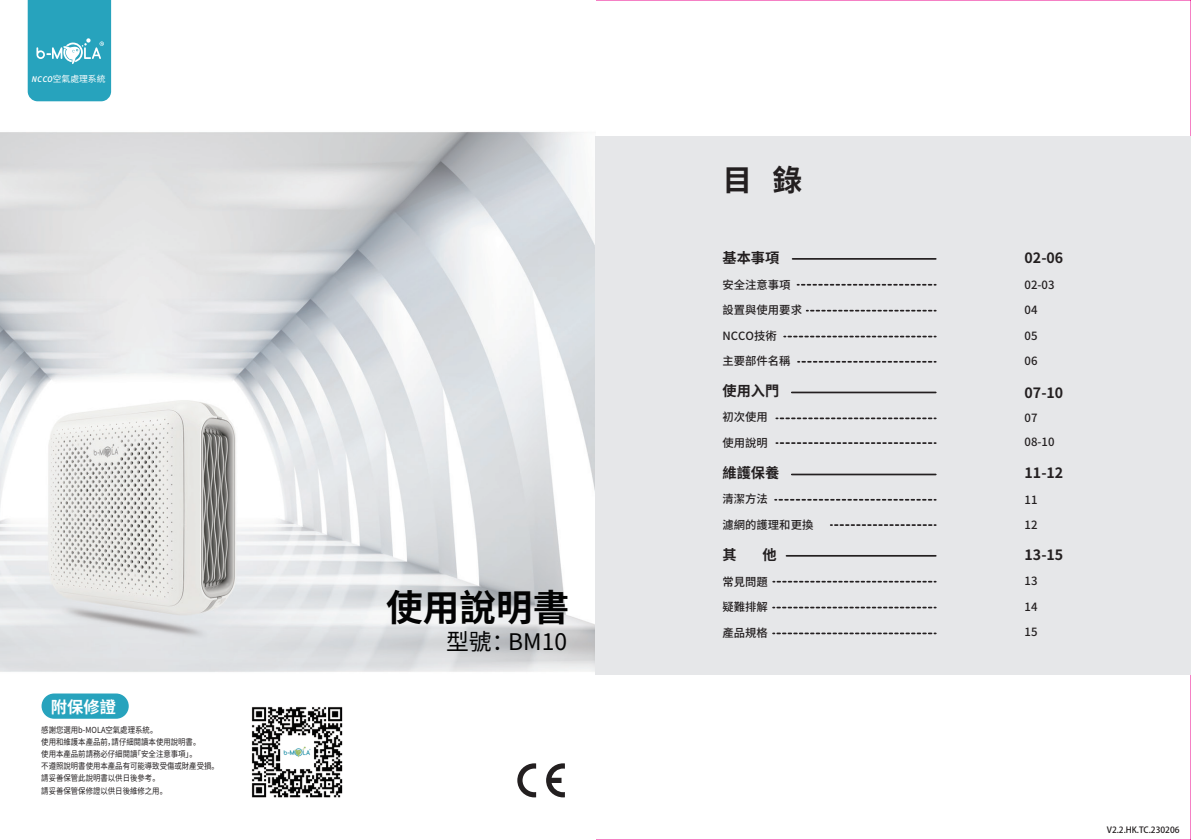
<style>
.page{position:relative;width:1191px;height:840px;background:#fff}
.page>*{position:absolute;margin:0;border:0;box-sizing:border-box;transform-origin:0 0}
.t1{font:700 36.8px "Source Han Sans CN";color:#030303}
.t2{font:700 29.8px "Source Han Sans CN";color:#231f20}
.t3{font:22.8px "Source Han Sans CN";color:#030303}
.t4{font:700 16.2px "Source Han Sans CN";color:#fff}
.t5{font:700 14.2px "Source Han Sans CN";color:#231f20}
.t6{font:500 11.4px/24.2px "Source Han Sans CN";color:#231f20}
.t7{font:8.8px "Source Han Sans CN";color:#fff}
.t8{font:8.6px "Adobe Heiti Std";color:#231f20}
.t9{font:8.4px/12.2px "Source Han Sans CN";color:#231f20;scale:.88 1}
.s1{font-family:"Source Code Variable";font-style:italic}
</style>
<div class="page">
<img style="left:0;top:0;width:595px;height:798px">
<div style="left:595px;top:136px;width:596px;height:538px;background:#e6e7e9"></div>
<hr style="left:792px;top:258px;width:143px;height:1px;background:#231f20">
<svg style="left:797px;top:284px;width:138px;height:1px"></svg>
<svg style="left:806px;top:309px;width:129px;height:2px"></svg>
<svg style="left:798px;top:361px;width:137px;height:1px"></svg>
<svg style="left:784px;top:335px;width:151px;height:2px"></svg>
<hr style="left:791px;top:391px;width:144px;height:2px;background:#231f20">
<svg style="left:776px;top:417px;width:159px;height:2px"></svg>
<svg style="left:776px;top:442px;width:159px;height:1px"></svg>
<hr style="left:791px;top:473px;width:144px;height:2px;background:#231f20">
<svg style="left:775px;top:498px;width:160px;height:2px"></svg>
<svg style="left:830px;top:524px;width:105px;height:1px"></svg>
<hr style="left:786px;top:554px;width:149px;height:2px;background:#231f20">
<svg style="left:773px;top:580px;width:162px;height:2px"></svg>
<svg style="left:773px;top:606px;width:162px;height:2px"></svg>
<svg style="left:773px;top:632px;width:162px;height:2px"></svg>
<svg style="left:517px;top:762px;width:19px;height:35px"></svg>
<svg style="left:546px;top:762px;width:19px;height:35px"></svg>
<svg style="left:28px;top:0;width:83px;height:101px;background:#33a8c0"></svg>
<div style="left:42px;top:693px;width:87px;height:25px;background:#27a3bd;border-radius:13px"></div>
<img style="left:251px;top:705px;width:93px;height:93px">
<p class="t7" style="left:32px;top:74px;width:75px"><span class="s1">NCCO</span>空氣處理系統</p>
<h3 class="t4" style="left:51px;top:697px;width:67px">附保修證</h3>
<p class="t9" style="left:41px;top:723px;width:203px">感謝您選用b-MOLA空氣處理系統。<br>使用和維護本產品前，請仔細閱讀本使用說明書。<br>使用本產品前請務必仔細閱讀「安全注意事項」。<br>不遵照說明書使用本產品有可能導致受傷或財產受損。請妥善保管此說明書以供日後參考。<br>請妥善保管保修證以供日後維修之用。</p>
<h1 class="t1" style="left:386px;top:586px;width:185px">使用說明書</h1>
<h3 class="t3" style="left:446px;top:628px;width:122px">型號：BM10</h3>
<h2 class="t2" style="left:722px;top:163px;width:81px">目 錄</h2>
<h3 class="t5" style="left:722px;top:249px;width:58px">基本事項</h3>
<h3 class="t6" style="left:722px;top:272px;width:70px">安全注意事項</h3>
<h3 class="t6" style="left:722px;top:298px;width:81px">設置與使用要求</h3>
<h3 class="t6" style="left:722px;top:323px;width:56px">NCCO技術</h3>
<h3 class="t6" style="left:722px;top:349px;width:70px">主要部件名稱</h3>
<h3 class="t5" style="left:722px;top:382px;width:58px">使用入門</h3>
<h3 class="t6" style="left:722px;top:405px;width:47px">初次使用</h3>
<h3 class="t6" style="left:722px;top:430px;width:47px">使用說明</h3>
<h3 class="t5" style="left:722px;top:464px;width:58px">維護保養</h3>
<h3 class="t6" style="left:722px;top:487px;width:47px">清潔方法</h3>
<h3 class="t6" style="left:722px;top:512px;width:92px">濾網的護理和更換</h3>
<h3 class="t5" style="left:722px;top:546px;width:16px">其</h3>
<h3 class="t5" style="left:762px;top:546px;width:16px">他</h3>
<h3 class="t6" style="left:722px;top:569px;width:47px">常見問題</h3>
<h3 class="t6" style="left:722px;top:594px;width:47px">疑難排解</h3>
<h3 class="t6" style="left:722px;top:620px;width:47px">產品規格</h3>
<h3 class="t5" style="left:1024px;top:249px;width:40px">02-06</h3>
<h3 class="t6" style="left:1024px;top:272px;width:31px">02-03</h3>
<h3 class="t6" style="left:1024px;top:298px;width:14px">04</h3>
<h3 class="t6" style="left:1024px;top:323px;width:14px">05</h3>
<h3 class="t6" style="left:1024px;top:349px;width:14px">06</h3>
<h3 class="t5" style="left:1024px;top:384px;width:40px">07-10</h3>
<h3 class="t6" style="left:1024px;top:405px;width:31px">07<br>08-10</h3>
<h3 class="t5" style="left:1024px;top:464px;width:40px">11-12</h3>
<h3 class="t6" style="left:1024px;top:487px;width:14px">11</h3>
<h3 class="t6" style="left:1024px;top:513px;width:14px">12</h3>
<h3 class="t5" style="left:1024px;top:546px;width:40px">13-15</h3>
<h3 class="t6" style="left:1024px;top:568px;width:14px">13</h3>
<h3 class="t6" style="left:1024px;top:594px;width:14px">14</h3>
<h3 class="t6" style="left:1024px;top:619px;width:14px">15</h3>
<p class="t8" style="left:1106px;top:823px;width:74px">V2.2.HK.TC.230206</p>
</div>
